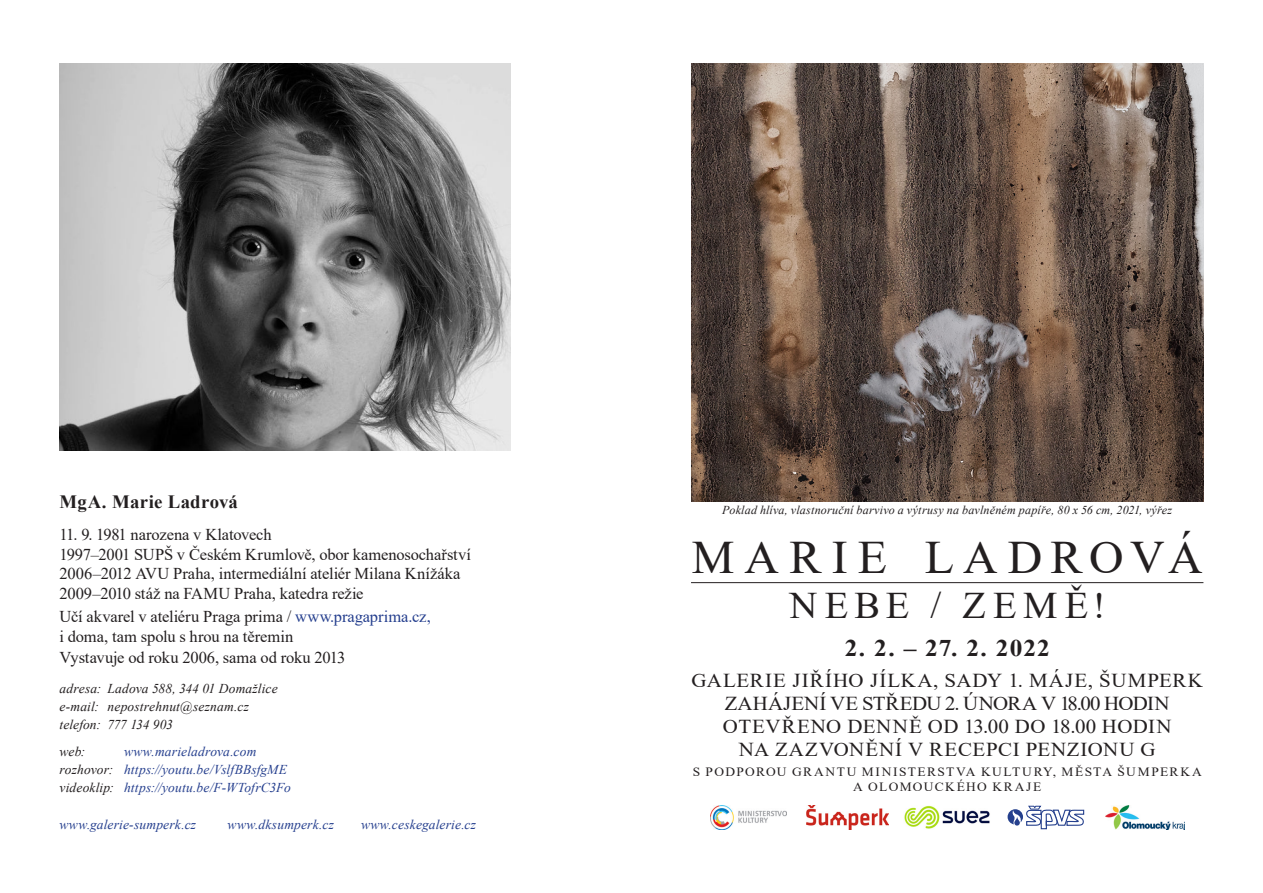
<style>
.page{position:relative;width:1263px;height:893px;background:#fff}
.page>*{position:absolute;margin:0;border:0;box-sizing:border-box;transform-origin:0 0}
.t1{font:46.5px "Times New Roman";letter-spacing:.195em;color:#231f20}
.t2{font:37.5px "Times New Roman";letter-spacing:.175em;color:#231f20}
.t3{font:700 23.85px "Times New Roman";letter-spacing:.035em;color:#231f20;scale:1.06 1}
.t4{font:19.65px "Times New Roman";letter-spacing:.01em;color:#231f20;scale:1.06 1}
.t5{font:19.65px/23.1px "Times New Roman";letter-spacing:-.01em;color:#231f20;scale:1.06 1}
.t6{font:700 18.75px "Times New Roman";letter-spacing:.015em;color:#231f20}
.t7{font:16.5px/19.5px "Times New Roman";letter-spacing:-.005em;color:#231f20}
.t8{font:italic 13.5px/18px "Times New Roman";letter-spacing:.01em;color:#253f8e}
.t9{font:italic 13.5px/18px "Times New Roman";letter-spacing:.01em;color:#231f20}
.t10{font:12.6px/15.1px "Times New Roman";letter-spacing:.105em;color:#231f20;text-align:center;scale:1.06 1}
.t11{font:italic 12px "Times New Roman";letter-spacing:.015em;color:#231f20}
.s1{color:#253f8e}
.s2{color:#231f20}
</style>
<div class="page">
<hr style="left:691px;top:582px;width:512px;height:1px;background:#231f20">
<img style="left:806px;top:806px;width:83px;height:23px">
<img style="left:1106px;top:806px;width:78px;height:23px">
<img style="left:904px;top:806px;width:86px;height:23px">
<svg style="left:1007px;top:806px;width:77px;height:23px"></svg>
<img style="left:710px;top:806px;width:76px;height:23px">
<img style="left:691px;top:64px;width:512px;height:438px">
<img style="left:60px;top:64px;width:450px;height:387px">
<p class="t6" style="left:60px;top:488px;width:180px">MgA. Marie Ladrová</p>
<p class="t7" style="left:60px;top:524px;width:413px">11. 9. 1981 narozena v Klatovech<br>1997–2001 SUPŠ v Českém Krumlově, obor kamenosochařství 2006–2012 AVU Praha, intermediální ateliér Milana Knížáka 2009–2010 stáž na FAMU Praha, katedra režie</p>
<p class="t7" style="left:60px;top:606px;width:373px;line-height:20.1px">Učí akvarel v ateliéru Praga prima / <span class="s1">www.pragaprima.cz, </span>i doma, tam spolu s hrou na těremin<br>Vystavuje od roku 2006, sama od roku 2013</p>
<p class="t9" style="left:60px;top:679px;width:220px">adresa: Ladova 588, 344 01 Domažlice e-mail: nepostrehnut@seznam.cz telefon: 777 134 903</p>
<p class="t9" style="left:60px;top:742px;width:27px">web:</p>
<p class="t8" style="left:60px;top:742px;width:233px;text-indent:65px">www.marieladrova.com <span class="s2">rozhovor:</span> https://youtu.be/VslfBBsfgME <span class="s2">videoklip:</span> https://youtu.be/F-WTofrC3Fo</p>
<p class="t8" style="left:60px;top:815px;width:138px">www.galerie-sumperk.cz</p>
<p class="t8" style="left:228px;top:815px;width:108px">www.dksumperk.cz</p>
<p class="t8" style="left:361px;top:815px;width:117px">www.ceskegalerie.cz</p>
<p class="t11" style="left:722px;top:502px;width:452px">Poklad hlíva, vlastnoruční barvivo a výtrusy na bavlněném papíře, 80 x 56 cm, 2021, výřez</p>
<h1 class="t1" style="left:692px;top:525px;width:512px">MARIE LADROVÁ</h1>
<h2 class="t2" style="left:789px;top:579px;width:318px">NEBE / ZEMĚ!</h2>
<h3 class="t3" style="left:845px;top:630px;width:195px">2. 2. – 27. 2. 2022</h3>
<p class="t4" style="left:691px;top:667px;width:28px">galerie</p>
<p class="t4" style="left:792px;top:667px;width:105px">jiřího jílka</p>
<p class="t4" style="left:933px;top:667px;width:25px">, sad</p>
<p class="t5" style="left:723px;top:668px;width:423px;text-indent:264px">y 1. máje, šumperk<br>ZAHÁJENÍ VE STŘEDU 2. ÚNORA V 18.00 HODIN otev</p>
<p class="t4" style="left:782px;top:713px;width:29px">řeno</p>
<p class="t4" style="left:847px;top:713px;width:15px">denně</p>
<p class="t4" style="left:928px;top:713px;width:193px">od 13.00 do 18.00 hodin</p>
<p class="t4" style="left:739px;top:736px;width:15px">nazazvoněn</p>
<p class="t4" style="left:895px;top:736px;width:137px">í vrecepcipenzionu</p>
<p class="t4" style="left:1140px;top:736px;width:16px">g</p>
<p class="t10" style="left:693px;top:763px;width:482px">S PODPOROU GRANTU MINISTERSTVA KULTURY, MĚSTA ŠUMPERKA<br>A OLOMOUCKÉHO KRAJE</p>
</div>
